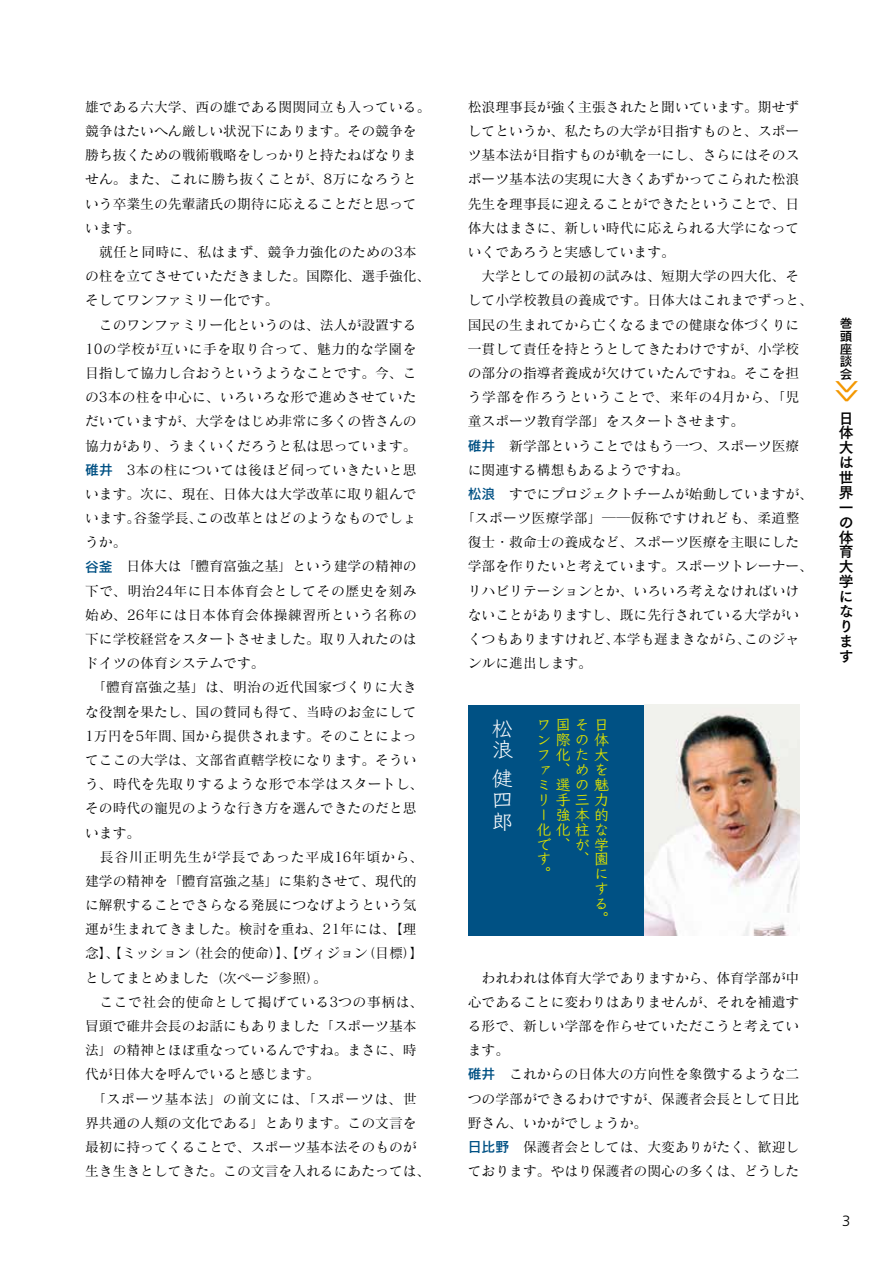
<style>
.page{position:relative;width:893px;height:1263px;background:#fff}
.page>*{position:absolute;margin:0;border:0;box-sizing:border-box;transform-origin:0 0}
.t1{font:40.35px "Rodin Pro M";color:#f39700}
.t2{font:21.3px/21.3px "Klee Pro M";color:#fff;text-align:justify}
.t3{font:14.85px/14.9px "Klee Pro DB";color:#dbe000;text-align:right}
.t4{font:14.85px/14.9px "Tsuku Go Pro B";color:#000}
.t5{font:300 14.85px "Frutiger";color:#000}
.t6{font:13.8px/24.2px "Matisse Pro M";color:#000}
.t7{font:13.8px "Matisse Pro M";letter-spacing:.02em;color:#000}
.t8{font:13.8px "Matisse Pro M";letter-spacing:.025em;color:#000}
.t9{font:13.8px "Matisse Pro M";letter-spacing:.035em;color:#000}
.t10{font:13.8px "Matisse Pro M";letter-spacing:.04em;color:#000}
.t11{font:13.8px "Matisse Pro M";letter-spacing:.065em;color:#000}
.t12{font:13.8px "Matisse Pro M";letter-spacing:.045em;color:#000}
.t13{font:12.75px/12.8px "Rodin Pro DB";color:#000;text-align:justify}
.s1{font-family:"Rodin Pro DB";color:#005184}
</style>
<div class="page">
<div style="left:468px;top:704px;width:331px;height:231px;background:#005184"></div>
<img style="left:645px;top:705px;width:154px;height:230px">
<p class="t6" style="left:85px;top:94px;width:347px">雄である六大学、西の雄である関関同立も入っている。</p>
<p class="t6" style="left:85px;top:119px;width:333px">競争はたいへん厳しい状況下にあります。その競争を</p>
<p class="t6" style="left:85px;top:143px;width:333px">勝ち抜くための戦術戦略をしっかりと持たねばなりま</p>
<p class="t7" style="left:85px;top:171px;width:333px">せん。また、これに勝ち抜くことが、8万になろうと</p>
<p class="t6" style="left:85px;top:191px;width:333px">いう卒業生の先輩諸氏の期待に応えることだと思って</p>
<p class="t6" style="left:85px;top:215px;width:57px">います。</p>
<p class="t7" style="left:85px;top:243px;width:333px">　就任と同時に、私はまず、競争力強化のための3本</p>
<p class="t6" style="left:85px;top:264px;width:347px">の柱を立てさせていただきました。国際化、選手強化、</p>
<p class="t6" style="left:85px;top:288px;width:195px">そしてワンファミリー化です。</p>
<p class="t6" style="left:85px;top:312px;width:333px">　このワンファミリー化というのは、法人が設置する</p>
<p class="t9" style="left:85px;top:340px;width:333px">10の学校が互いに手を取り合って、魅力的な学園を</p>
<p class="t6" style="left:85px;top:360px;width:333px">目指して協力し合おうというようなことです。今、こ</p>
<p class="t7" style="left:85px;top:388px;width:333px">の3本の柱を中心に、いろいろな形で進めさせていた</p>
<p class="t6" style="left:85px;top:409px;width:333px">だいていますが、大学をはじめ非常に多くの皆さんの</p>
<p class="t6" style="left:85px;top:433px;width:333px">協力があり、うまくいくだろうと私は思っています。</p>
<p class="t7" style="left:85px;top:461px;width:333px"><span class="s1">碓井</span>　3本の柱については後ほど伺っていきたいと思</p>
<p class="t6" style="left:85px;top:481px;width:333px">います。次に、現在、日体大は大学改革に取り組んで</p>
<p class="t6" style="left:196px;top:505px;width:223px">この改革とはどのようなものでしょ</p>
<p class="t6" style="left:133px;top:505px;width:71px">谷釜学長、</p>
<p class="t6" style="left:85px;top:505px;width:57px">います。</p>
<p class="t6" style="left:85px;top:530px;width:43px">うか。</p>
<p class="t6" style="left:85px;top:554px;width:333px"><span class="s1">谷釜</span>　日体大は「體育富強之基」という建学の精神の</p>
<p class="t9" style="left:85px;top:582px;width:333px">下で、明治24年に日本体育会としてその歴史を刻み</p>
<p class="t10" style="left:85px;top:606px;width:333px">始め、26年には日本体育会体操練習所という名称の</p>
<p class="t6" style="left:85px;top:626px;width:333px">下に学校経営をスタートさせました。取り入れたのは</p>
<p class="t6" style="left:85px;top:651px;width:181px">ドイツの体育システムです。</p>
<p class="t8" style="left:85px;top:679px;width:333px">　「體育富強之基」は、明治の近代国家づくりに大き</p>
<p class="t6" style="left:85px;top:699px;width:333px">な役割を果たし、国の賛同も得て、当時のお金にして</p>
<p class="t6" style="left:182px;top:723px;width:236px">国から提供されます。そのことによっ</p>
<p class="t6" style="left:85px;top:723px;width:102px">1万円を5年間、</p>
<p class="t6" style="left:85px;top:747px;width:333px">てここの大学は、文部省直轄学校になります。そうい</p>
<p class="t8" style="left:85px;top:775px;width:340px">う、時代を先取りするような形で本学はスタートし、</p>
<p class="t6" style="left:85px;top:796px;width:333px">その時代の寵児のような行き方を選んできたのだと思</p>
<p class="t6" style="left:85px;top:820px;width:57px">います。</p>
<p class="t11" style="left:85px;top:848px;width:340px">　長谷川正明先生が学長であった平成16年頃から、</p>
<p class="t6" style="left:85px;top:868px;width:333px">建学の精神を「體育富強之基」に集約させて、現代的</p>
<p class="t6" style="left:85px;top:892px;width:333px">に解釈することでさらなる発展につなげようという気</p>
<p class="t6" style="left:85px;top:917px;width:333px">運が生まれてきました。検討を重ね、21年には、【理</p>
<p class="t6" style="left:361px;top:941px;width:64px">（目標【(</p>
<p class="t6" style="left:186px;top:941px;width:183px">（社会的使命）】、【ヴィジョン</p>
<p class="t6" style="left:85px;top:941px;width:347px">念】、【ミッション<br>としてまとめました（次ページ参照。(<br>　ここで社会的使命として掲げている3つの事柄は、冒頭で碓井会長のお話にもありました「スポーツ基本法」の精神とほぼ重なっているんですね。まさに、時代が日体大を呼んでいると感じます。<br>　「スポーツ基本法」の前文には、「スポーツは、世界共通の人類の文化である」とあります。この文言を最初に持ってくることで、スポーツ基本法そのものが生き生きとしてきた。この文言を入れるにあたっては、</p>
<p class="t6" style="left:468px;top:94px;width:333px">松浪理事長が強く主張されたと聞いています。期せず</p>
<p class="t6" style="left:468px;top:119px;width:333px">してというか、私たちの大学が目指すものと、スポー</p>
<p class="t6" style="left:468px;top:143px;width:333px">ツ基本法が目指すものが軌を一にし、さらにはそのス</p>
<p class="t6" style="left:468px;top:167px;width:333px">ポーツ基本法の実現に大きくあずかってこられた松浪</p>
<p class="t6" style="left:468px;top:191px;width:333px">先生を理事長に迎えることができたということで、日</p>
<p class="t6" style="left:468px;top:215px;width:333px">体大はまさに、新しい時代に応えられる大学になって</p>
<p class="t6" style="left:468px;top:239px;width:209px">いくであろうと実感しています。</p>
<p class="t6" style="left:468px;top:264px;width:333px">　大学としての最初の試みは、短期大学の四大化、そ</p>
<p class="t6" style="left:468px;top:288px;width:347px">して小学校教員の養成です。日体大はこれまでずっと、</p>
<p class="t6" style="left:468px;top:312px;width:333px">国民の生まれてから亡くなるまでの健康な体づくりに</p>
<p class="t6" style="left:468px;top:336px;width:333px">一貫して責任を持とうとしてきたわけですが、小学校</p>
<p class="t6" style="left:468px;top:360px;width:333px">の部分の指導者養成が欠けていたんですね。そこを担</p>
<p class="t12" style="left:468px;top:388px;width:333px">う学部を作ろうということで、来年の4月から、「児</p>
<p class="t6" style="left:468px;top:409px;width:278px">童スポーツ教育学部」をスタートさせます。</p>
<p class="t6" style="left:468px;top:433px;width:333px"><span class="s1">碓井</span>　新学部ということではもう一つ、スポーツ医療</p>
<p class="t6" style="left:468px;top:457px;width:223px">に関連する構想もあるようですね。</p>
<p class="t6" style="left:468px;top:481px;width:347px"><span class="s1">松浪</span>　すでにプロジェクトチームが始動していますが、</p>
<p class="t8" style="left:461px;top:509px;width:340px">「スポーツ医療学部」──仮称ですけれども、柔道整</p>
<p class="t6" style="left:468px;top:530px;width:333px">復士・救命士の養成など、スポーツ医療を主眼にした</p>
<p class="t6" style="left:468px;top:554px;width:347px">学部を作りたいと考えています。スポーツトレーナー、</p>
<p class="t6" style="left:468px;top:578px;width:333px">リハビリテーションとか、いろいろ考えなければいけ</p>
<p class="t6" style="left:468px;top:602px;width:333px">ないことがありますし、既に先行されている大学がい</p>
<p class="t6" style="left:744px;top:626px;width:57px">このジャ</p>
<p class="t6" style="left:613px;top:626px;width:140px">本学も遅まきながら、</p>
<p class="t6" style="left:468px;top:626px;width:154px">くつもありますけれど、ンルに進出します。</p>
<h2 class="t2" style="left:492px;top:717px;width:23px">松浪</h2>
<h2 class="t2" style="left:492px;top:767px;width:22px">健四郎</h2>
<p class="t3" style="left:556px;top:717px;width:33px">国そ</p>
<p class="t3" style="left:537px;top:717px;width:74px">日<br>ン際の体化た大<br>ァ、めを選の魅<br>手三力<br>強本的<br>化化柱なで、が学、園<br>に<br>す<br>る</p>
<p class="t3" style="left:537px;top:710px;width:14px;line-height:29.7px;text-align:justify">ワフミ</p>
<p class="t3" style="left:537px;top:791px;width:12px;text-align:left">リー</p>
<p class="t3" style="left:537px;top:851px;width:15px">す</p>
<p class="t3" style="left:537px;top:866px;width:15px">。</p>
<p class="t3" style="left:594px;top:911px;width:15px">。</p>
<p class="t6" style="left:468px;top:965px;width:333px">　われわれは体育大学でありますから、体育学部が中心であることに変わりはありませんが、それを補遺する形で、新しい学部を作らせていただこうと考えています。<br><span class="s1">碓井</span>　これからの日体大の方向性を象徴するような二つの学部ができるわけですが、保護者会長として日比野さん、いかがでしょうか。<br><span class="s1">日比野</span>　保護者会としては、大変ありがたく、歓迎し</p>
<p class="t6" style="left:468px;top:1158px;width:333px">ております。やはり保護者の関心の多くは、どうした</p>
<p class="t13" style="left:840px;top:316px;width:14px">巻頭座談会</p>
<p class="t4" style="left:839px;top:409px;width:16px">日体大は世界一の体育大学になります</p>
<h1 class="t1" style="left:878px;top:378px;width:27px;rotate:90deg">»</h1>
<p class="t5" style="left:842px;top:1212px;width:10px">3</p>
</div>
